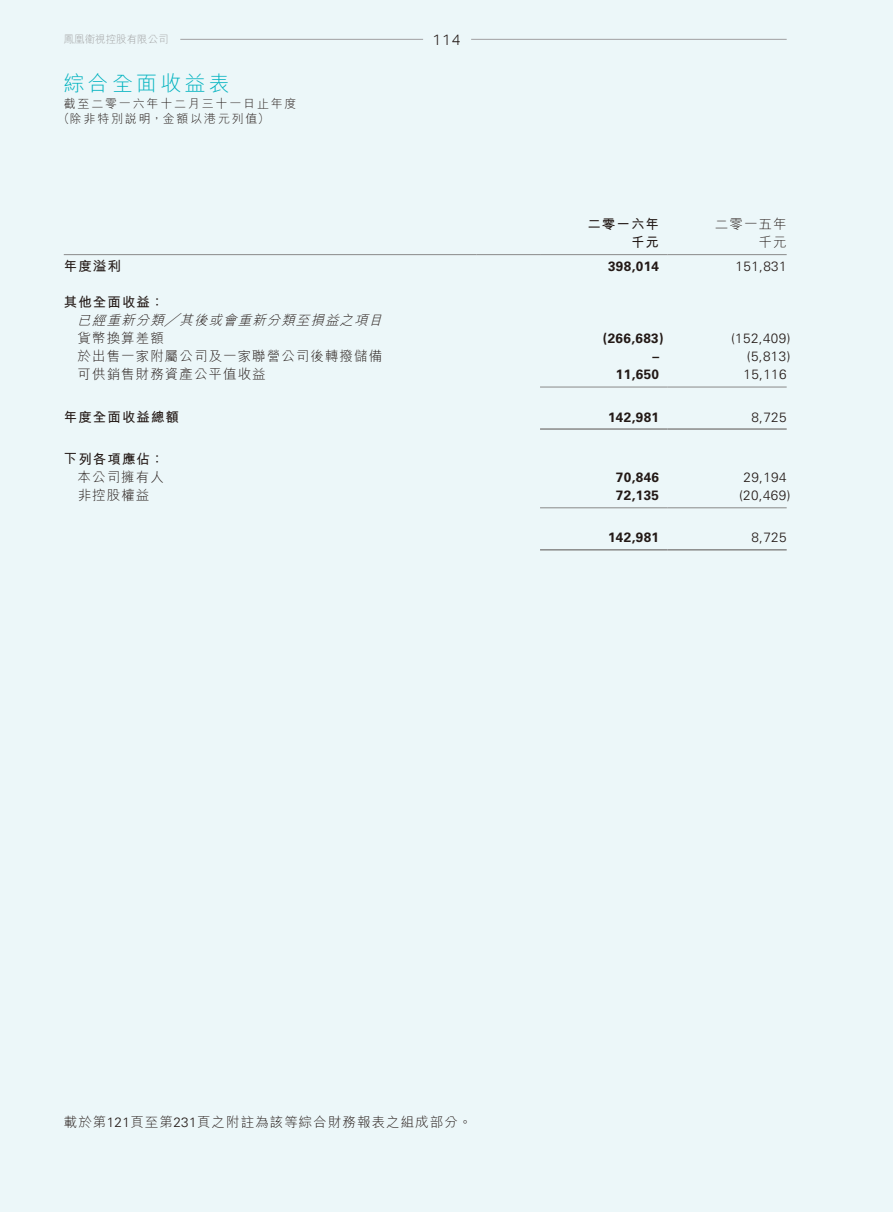
<style>
.page{position:relative;width:893px;height:1212px;background:#ecf7f9}
.page>*{position:absolute;margin:0;border:0;box-sizing:border-box;transform-origin:0 0}
.t1{font:300 21px "M Hei HK";letter-spacing:.15em;color:#00b2bf}
.t2{font:300 15px "Aktiv Grotesk";color:#231916}
.t3{font:300 13.5px "M Hei HK";letter-spacing:.08em;color:#231916}
.t4{font:300 13.5px "Univers LT Std";letter-spacing:.03em;color:#231916}
.t5{font:700 13.5px "Univers LT Std";letter-spacing:.03em;color:#231916}
.t6{font:700 13.5px "M Hei HK";letter-spacing:.08em;color:#231916}
.t7{font:italic 300 13.5px "M Hei HK";color:#231916}
.t8{font:300 12px/14.4px "M Hei HK";letter-spacing:.15em;color:#231916}
.t9{font:300 10.5px "M Hei HK";color:#a0a0a1}
.s1{font-family:"Univers LT Std"}
</style>
<div class="page">
<hr style="left:180px;top:39px;width:243px;height:1px;background:#a0a0a1">
<hr style="left:471px;top:39px;width:316px;height:1px;background:#a0a0a1">
<hr style="left:64px;top:254px;width:412px;height:1px;background:#898989">
<hr style="left:476px;top:254px;width:64px;height:1px;background:#898989">
<hr style="left:540px;top:254px;width:128px;height:1px;background:#898989">
<hr style="left:668px;top:254px;width:119px;height:1px;background:#898989">
<hr style="left:540px;top:387px;width:128px;height:1px;background:#898989">
<hr style="left:668px;top:387px;width:119px;height:1px;background:#898989">
<hr style="left:540px;top:428px;width:128px;height:2px;background:#898989">
<hr style="left:668px;top:428px;width:119px;height:2px;background:#898989">
<hr style="left:540px;top:507px;width:128px;height:1px;background:#898989">
<hr style="left:668px;top:507px;width:119px;height:1px;background:#898989">
<hr style="left:540px;top:549px;width:128px;height:1px;background:#898989">
<hr style="left:668px;top:549px;width:119px;height:1px;background:#898989">
<p class="t9" style="left:64px;top:32px;width:106px">鳳凰衛視控股有限公司</p>
<p class="t2" style="left:432px;top:31px;width:30px">114</p>
<h1 class="t1" style="left:64px;top:69px;width:167px">綜合全面收益表</h1>
<p class="t8" style="left:58px;top:96px;width:240px;text-indent:6px">截至二零一六年十二月三十一日止年度（除非特別說明，金額以港元列值）</p>
<p class="t6" style="left:587px;top:214px;width:73px">二零一六年</p>
<p class="t3" style="left:715px;top:214px;width:73px">二零一五年</p>
<p class="t6" style="left:631px;top:232px;width:30px">千元</p>
<p class="t3" style="left:759px;top:232px;width:30px">千元</p>
<p class="t6" style="left:64px;top:256px;width:59px">年度溢利</p>
<p class="t5" style="left:608px;top:259px;width:53px">398,014</p>
<p class="t4" style="left:736px;top:258px;width:53px">151,831</p>
<p class="t6" style="left:64px;top:292px;width:102px">其他全面收益：</p>
<p class="t7" style="left:78px;top:311px;width:311px">已經重新分類╱其後或會重新分類至損益之項目</p>
<p class="t3" style="left:78px;top:329px;width:88px">貨幣換算差額</p>
<p class="t5" style="left:603px;top:331px;width:62px">(266,683)</p>
<p class="t4" style="left:731px;top:330px;width:61px">(152,409)</p>
<p class="t3" style="left:78px;top:347px;width:306px">於出售一家附屬公司及一家聯營公司後轉撥儲備</p>
<p class="t5" style="left:652px;top:349px;width:8px">–</p>
<p class="t4" style="left:747px;top:348px;width:45px">(5,813)</p>
<p class="t3" style="left:78px;top:365px;width:190px">可供銷售財務資產公平值收益</p>
<p class="t5" style="left:616px;top:367px;width:45px">11,650</p>
<p class="t4" style="left:743px;top:366px;width:45px">15,116</p>
<p class="t6" style="left:64px;top:407px;width:117px">年度全面收益總額</p>
<p class="t5" style="left:608px;top:409px;width:53px">142,981</p>
<p class="t4" style="left:751px;top:409px;width:37px">8,725</p>
<p class="t6" style="left:64px;top:449px;width:102px">下列各項應佔：</p>
<p class="t3" style="left:78px;top:468px;width:88px">本公司擁有人</p>
<p class="t5" style="left:616px;top:469px;width:45px">70,846</p>
<p class="t4" style="left:743px;top:469px;width:45px">29,194</p>
<p class="t3" style="left:78px;top:486px;width:73px">非控股權益</p>
<p class="t5" style="left:616px;top:487px;width:45px">72,135</p>
<p class="t4" style="left:739px;top:487px;width:53px">(20,469)</p>
<p class="t5" style="left:608px;top:530px;width:53px">142,981</p>
<p class="t4" style="left:751px;top:529px;width:37px">8,725</p>
<p class="t3" style="left:64px;top:1112px;width:410px">載於第<span class="s1">121</span>頁至第<span class="s1">231</span>頁之附註為該等綜合財務報表之組成部分。</p>
</div>
